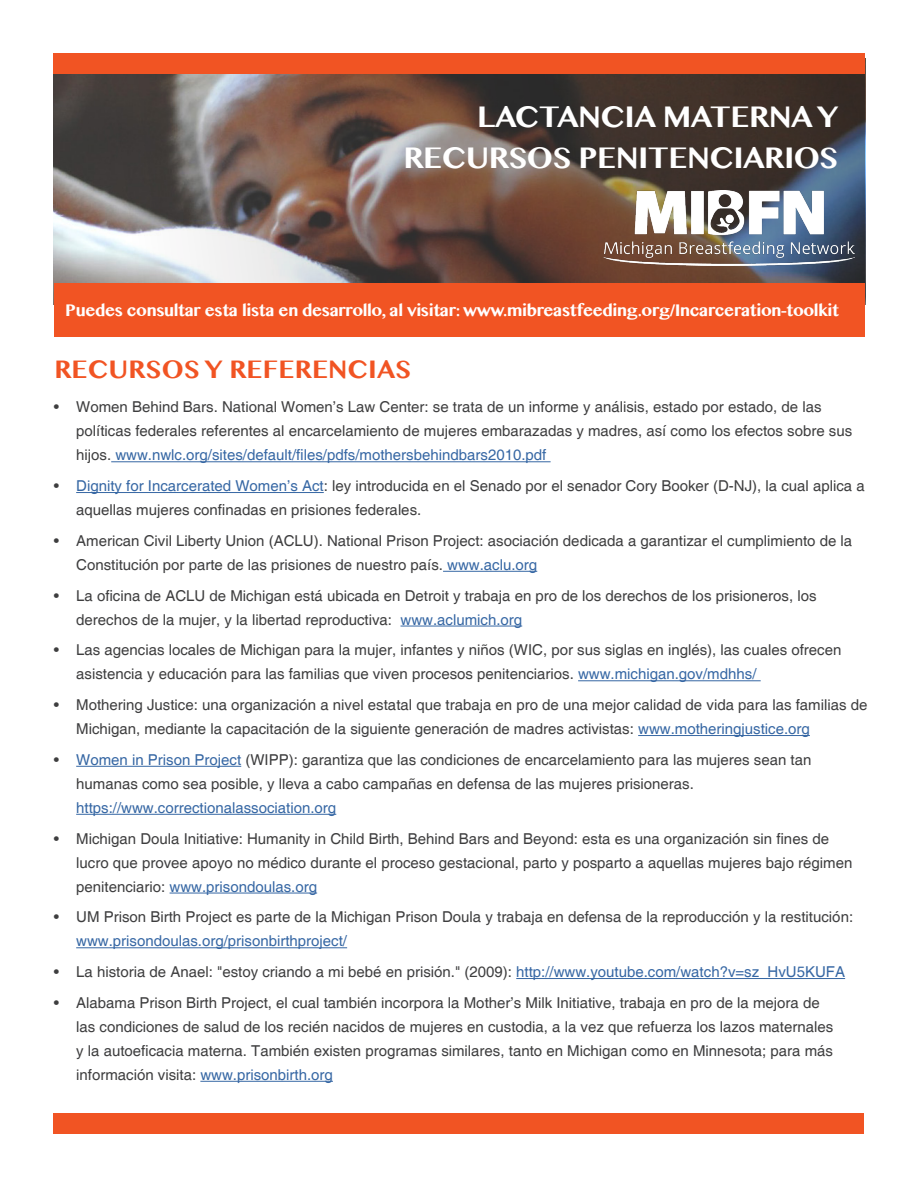
<style>
.page{position:relative;width:918px;height:1188px;background:#fff}
.page>*{position:absolute;margin:0;border:0;box-sizing:border-box;transform-origin:0 0}
.t1{font:700 34.5px/41.4px "Khmer MN";letter-spacing:-.02em;color:#fff;text-align:right}
.headings{font:700 29.4px "Khmer MN";color:#f15423}
.t2{font:700 19.5px "Khmer MN";letter-spacing:-.02em;color:#fff}
.stories{font:15px/24px "Helvetica";color:#3e3e3f}
.s1{color:#3667a4}
</style>
<div class="page">
<hr style="left:111px;top:461px;width:440px;height:1px;background:#3667a4">
<hr style="left:76px;top:492px;width:248px;height:1px;background:#3667a4">
<hr style="left:443px;top:571px;width:94px;height:1px;background:#3667a4">
<hr style="left:401px;top:626px;width:121px;height:1px;background:#3667a4">
<hr style="left:578px;top:680px;width:183px;height:1px;background:#3667a4">
<hr style="left:638px;top:735px;width:172px;height:1px;background:#3667a4">
<hr style="left:76px;top:766px;width:165px;height:1px;background:#3667a4">
<hr style="left:76px;top:814px;width:260px;height:1px;background:#3667a4">
<hr style="left:170px;top:893px;width:147px;height:1px;background:#3667a4">
<hr style="left:76px;top:947px;width:271px;height:1px;background:#3667a4">
<hr style="left:516px;top:978px;width:329px;height:1px;background:#3667a4">
<hr style="left:200px;top:1081px;width:133px;height:1px;background:#3667a4">
<div style="left:54px;top:1113px;width:810px;height:21px;background:#f15423"></div>
<svg style="left:54px;top:74px;width:811px;height:210px;background:#6b5b55"></svg>
<img style="left:603px;top:191px;width:251px;height:74px">
<div style="left:54px;top:284px;width:811px;height:54px;background:#f15423"></div>
<div style="left:54px;top:54px;width:811px;height:20px;background:#f15423"></div>
<p class="t1" style="left:403px;top:94px;width:436px">LACTANCIA MATERNA Y<br>RECURSOS PENITENCIARIOS</p>
<p class="t2" style="left:65px;top:298px;width:775px">Puedes consultar esta lista en desarrollo, al visitar: www.mibreastfeeding.org/Incarceration-toolkit</p>
<p class="headings" style="left:54px;top:350px;width:358px">RECURSOS Y REFERENCIAS</p>
<p class="stories" style="left:76px;top:396px;width:778px;text-indent:-22px">• Women Behind Bars. National Women’s Law Center: se trata de un informe y análisis, estado por estado, de las políticas federales referentes al encarcelamiento de mujeres embarazadas y madres, así como los efectos sobre sus hijos. <span class="s1">www.nwlc.org/sites/default/files/pdfs/mothersbehindbars2010.pdf</span></p>
<p class="stories" style="left:76px;top:474px;width:790px;text-indent:-22px">• <span class="s1">Dignity for Incarcerated Women’s Act</span>: ley introducida en el Senado por el senador Cory Booker (D-NJ), la cual aplica a aquellas mujeres confinadas en prisiones federales.</p>
<p class="stories" style="left:76px;top:529px;width:778px;text-indent:-22px">• American Civil Liberty Union (ACLU). National Prison Project: asociación dedicada a garantizar el cumplimiento de la<br>Constitución por parte de las prisiones de nuestro país. <span class="s1">www.aclu.org</span></p>
<p class="stories" style="left:76px;top:584px;width:742px;text-indent:-22px">• La oficina de ACLU de Michigan está ubicada en Detroit y trabaja en pro de los derechos de los prisioneros, los derechos de la mujer, y la libertad reproductiva: <span class="s1">www.aclumich.org</span></p>
<p class="stories" style="left:76px;top:639px;width:767px;text-indent:-22px">• Las agencias locales de Michigan para la mujer, infantes y niños (WIC, por sus siglas en inglés), las cuales ofrecen asistencia y educación para las familias que viven procesos penitenciarios. <span class="s1">www.michigan.gov/mdhhs/</span></p>
<p class="stories" style="left:76px;top:693px;width:793px;text-indent:-22px">• Mothering Justice: una organización a nivel estatal que trabaja en pro de una mejor calidad de vida para las familias de<br>Michigan, mediante la capacitación de la siguiente generación de madres activistas: <span class="s1">www.motheringjustice.org</span></p>
<p class="stories" style="left:76px;top:748px;width:737px;text-indent:-22px">• <span class="s1">Women in Prison Project</span> (WIPP): garantiza que las condiciones de encarcelamiento para las mujeres sean tan humanas como sea posible, y lleva a cabo campañas en defensa de las mujeres prisioneras. <span class="s1">https://www.correctionalassociation.org</span></p>
<p class="stories" style="left:76px;top:827px;width:778px;text-indent:-22px">• Michigan Doula Initiative: Humanity in Child Birth, Behind Bars and Beyond: esta es una organización sin fines de lucro que provee apoyo no médico durante el proceso gestacional, parto y posparto a aquellas mujeres bajo régimen penitenciario: <span class="s1">www.prisondoulas.org</span></p>
<p class="stories" style="left:76px;top:906px;width:778px;text-indent:-22px">• UM Prison Birth Project es parte de la Michigan Prison Doula y trabaja en defensa de la reproducción y la restitución: <span class="s1">www.prisondoulas.org/prisonbirthproject/</span></p>
<p class="stories" style="left:54px;top:960px;width:793px">• La historia de Anael: "estoy criando a mi bebé en prisión." (2009): <span class="s1">http://www.youtube.com/watch?v=sz_HvU5KUFA</span></p>
<p class="stories" style="left:76px;top:991px;width:759px;text-indent:-22px">• Alabama Prison Birth Project, el cual también incorpora la Mother’s Milk Initiative, trabaja en pro de la mejora de las condiciones de salud de los recién nacidos de mujeres en custodia, a la vez que refuerza los lazos maternales y la autoeficacia materna. También existen programas similares, tanto en Michigan como en Minnesota; para más información visita: <span class="s1">www.prisonbirth.org</span></p>
</div>
